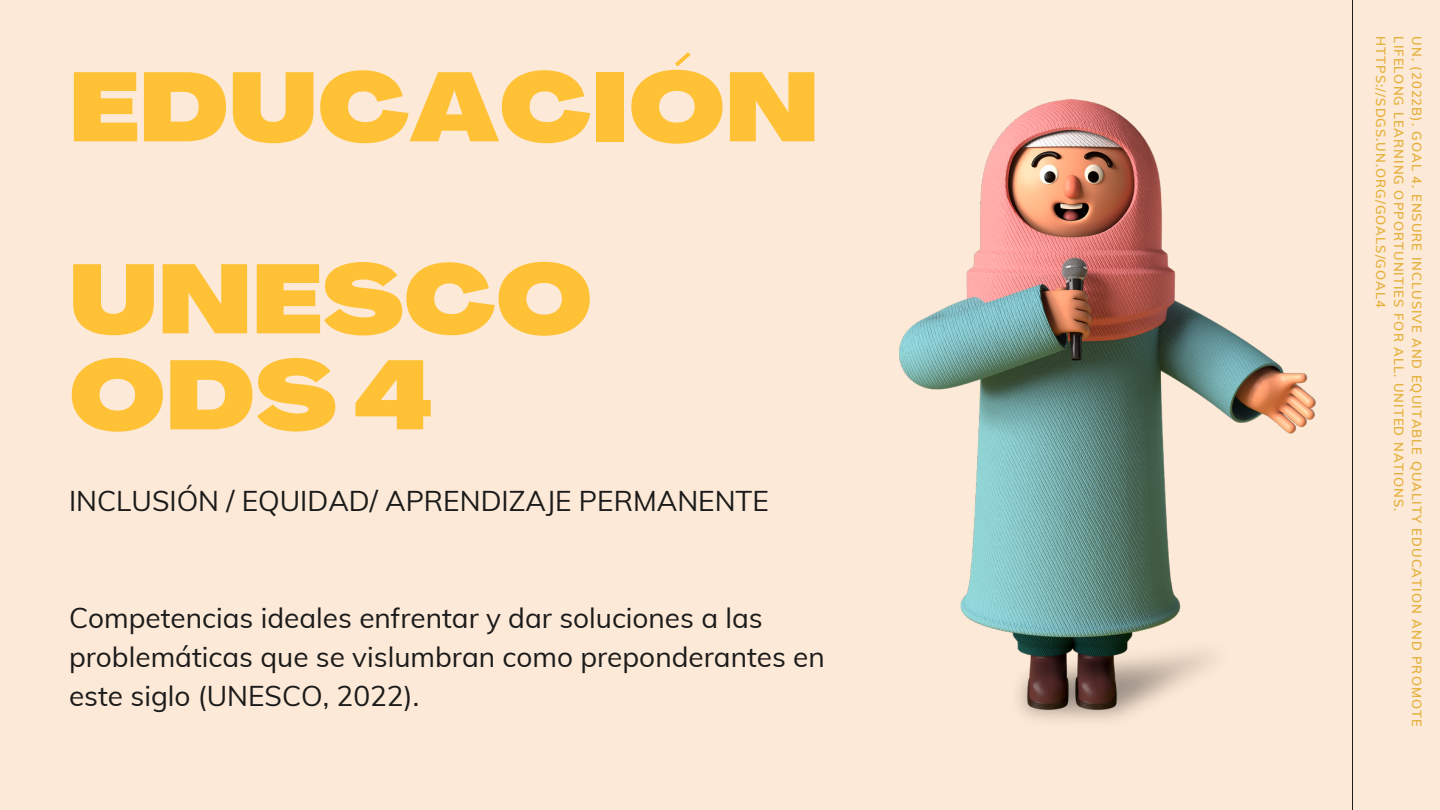
<style>
.page{position:relative;width:1440px;height:810px;background:#fde9d7}
.page>*{position:absolute;margin:0;border:0;box-sizing:border-box;transform-origin:0 0}
.t1{font:900 expanded 96px/192px "Agrandir";color:#ffc236}
.t2{font:28px/39px "Muli";color:#1b1b1b}
.t3{font:600 13px/18px "Muli";letter-spacing:.08em;color:#e4af36}
</style>
<div class="page">
<hr style="left:1352px;top:0;width:1px;height:810px;background:#1b1b1b">
<img style="left:900px;top:99px;width:416px;height:621px">
<h1 class="t1" style="left:69px;top:21px;width:752px">EDUCACIÓN<br>UNESCO</h1>
<h1 class="t1" style="left:69px;top:309px;width:366px">ODS 4</h1>
<p class="t2" style="left:69px;top:481px;width:701px">INCLUSIÓN / EQUIDAD/ APRENDIZAJE PERMANENTE</p>
<p class="t2" style="left:69px;top:598px;width:757px">Competencias ideales enfrentar y dar soluciones a las problemáticas que se vislumbran como preponderantes en este siglo (UNESCO, 2022).</p>
<p class="t3" style="left:1426px;top:36px;width:692px;rotate:90deg">UN. (2022B). GOAL 4. ENSURE INCLUSIVE AND EQUITABLE QUALITY EDUCATION AND PROMOTE<br>LIFELONG LEARNING OPPORTUNITIES FOR ALL. UNITED NATIONS.<br>HTTPS://SDGS.UN.ORG/GOALS/GOAL4</p>
</div>
